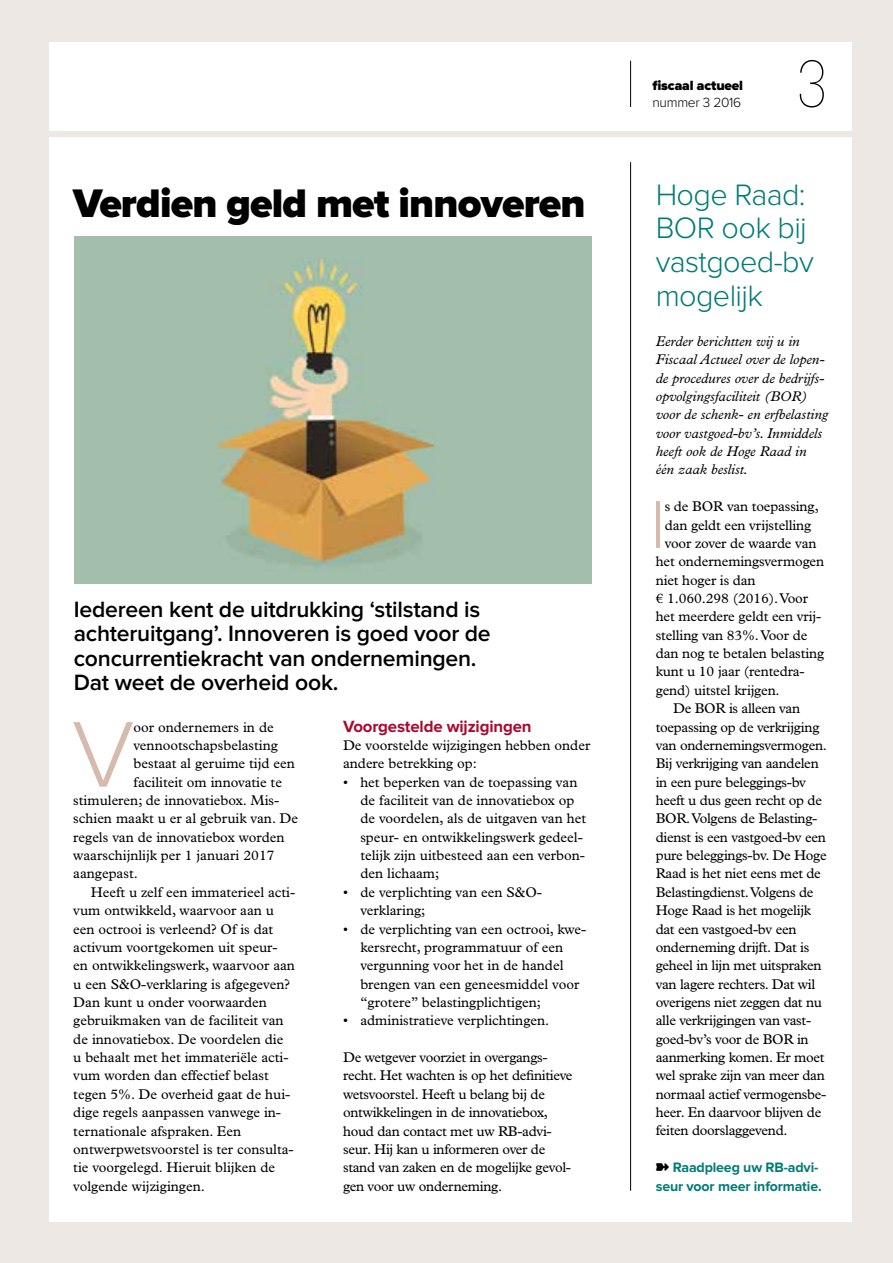
<style>
.page{position:relative;width:893px;height:1263px;background:#eee8e4}
.page>*{position:absolute;margin:0;border:0;box-sizing:border-box;transform-origin:0 0}
.t1{font:300 96.75px "Proxima Nova";color:#d6baae}
.t2{font:300 69.15px "Proxima Nova";color:#d6baae}
.t3{font:100 64.2px "Glypha LT Std";color:#000}
.t4{font:900 41.25px "Proxima Nova";letter-spacing:-.02em;color:#000}
.t5{font:300 30.6px/33.6px "Proxima Nova";letter-spacing:-.02em;color:#007b76}
.t6{font:600 22.95px/24.5px "Proxima Nova";letter-spacing:-.01em;color:#000}
.t7{font:700 16.8px "Proxima Nova";letter-spacing:-.01em;color:#aa0a2f}
.t8{font:14.1px/18.3px "Plantin Std";color:#000}
.t9{font:14.1px/18.3px "Plantin Std";letter-spacing:-.02em;color:#000}
.t10{font:italic 14.1px/18.3px "Plantin Std";color:#000}
.t11{font:700 14.1px/18.3px "Proxima Nova";letter-spacing:-.01em;color:#007b76;text-align:right}
.t12{font:900 13.8px "Proxima Nova";letter-spacing:-.01em;color:#000}
.t13{font:300 13.8px "Proxima Nova";letter-spacing:-.02em;color:#000}
</style>
<div class="page">
<div style="left:49px;top:42px;width:803px;height:1179px;background:#fff"></div>
<div style="left:0;top:131px;width:893px;height:6px;background:#eee8e4"></div>
<img style="left:75px;top:236px;width:517px;height:348px">
<hr style="left:630px;top:61px;width:1px;height:46px;background:#000">
<hr style="left:630px;top:162px;width:1px;height:1029px;background:#000">
<h3 class="t4" style="left:73px;top:184px;width:514px">Verdien geld met innoveren</h3>
<h3 class="t6" style="left:74px;top:598px;width:418px">Iedereen kent de uitdrukking ‘stilstand is achteruitgang’. Innoveren is goed voor de concurrentiekracht van ondernemingen.<br>Dat weet de overheid ook.</h3>
<h1 class="t1" style="left:72px;top:710px;width:64px">V</h1>
<p class="t8" style="left:133px;top:718px;width:142px">oor ondernemers in de</p>
<p class="t8" style="left:133px;top:736px;width:146px">vennootschapsbelasting</p>
<p class="t8" style="left:133px;top:754px;width:163px">bestaat al geruime tijd een</p>
<p class="t8" style="left:133px;top:773px;width:150px">faciliteit om innovatie te</p>
<p class="t8" style="left:73px;top:791px;width:208px">stimuleren; de innovatiebox. Mis-</p>
<p class="t8" style="left:73px;top:809px;width:226px">schien maakt u er al gebruik van. De</p>
<p class="t8" style="left:73px;top:828px;width:213px">regels van de innovatiebox worden</p>
<p class="t8" style="left:73px;top:846px;width:203px">waarschijnlijk per 1 januari 2017</p>
<p class="t8" style="left:73px;top:865px;width:66px">aangepast.</p>
<p class="t8" style="left:91px;top:883px;width:206px">Heeft u zelf een immaterieel acti-</p>
<p class="t8" style="left:73px;top:901px;width:202px">vum ontwikkeld, waarvoor aan u</p>
<p class="t8" style="left:73px;top:920px;width:202px">een octrooi is verleend? Of is dat</p>
<p class="t8" style="left:73px;top:938px;width:206px">activum voortgekomen uit speur-</p>
<p class="t8" style="left:73px;top:956px;width:223px">en ontwikkelingswerk, waarvoor aan</p>
<p class="t8" style="left:73px;top:975px;width:218px">u een S&amp;O-verklaring is afgegeven?</p>
<p class="t8" style="left:73px;top:993px;width:195px">Dan kunt u onder voorwaarden</p>
<p class="t8" style="left:73px;top:1011px;width:212px">gebruikmaken van de faciliteit van</p>
<p class="t8" style="left:73px;top:1030px;width:212px">de innovatiebox. De voordelen die</p>
<p class="t8" style="left:73px;top:1048px;width:217px">u behaalt met het immateriële acti-</p>
<p class="t8" style="left:73px;top:1067px;width:197px">vum worden dan effectief belast</p>
<p class="t8" style="left:73px;top:1085px;width:219px">tegen 5%. De overheid gaat de hui-</p>
<p class="t8" style="left:73px;top:1103px;width:209px">dige regels aanpassen vanwege in-</p>
<p class="t8" style="left:73px;top:1122px;width:169px">ternationale afspraken. Een</p>
<p class="t8" style="left:73px;top:1140px;width:222px">ontwerpwetsvoorstel is ter consulta-</p>
<p class="t8" style="left:73px;top:1158px;width:203px">tie voorgelegd. Hieruit blijken de</p>
<p class="t8" style="left:73px;top:1177px;width:133px">volgende wijzigingen.</p>
<p class="t7" style="left:343px;top:718px;width:190px">Voorgestelde wijzigingen</p>
<p class="t8" style="left:343px;top:736px;width:249px">De voorstelde wijzigingen hebben onder andere betrekking op:</p>
<p class="t8" style="left:360px;top:773px;width:227px;text-indent:-17px">• het beperken van de toepassing van de faciliteit van de innovatiebox op de voordelen, als de uitgaven van het speur- en ontwikkelingswerk gedeel&shy;telijk zijn uitbesteed aan een verbon&shy;den lichaam;</p>
<p class="t8" style="left:360px;top:883px;width:183px;text-indent:-17px">• de verplichting van een S&amp;O&shy;verklaring;</p>
<p class="t8" style="left:360px;top:920px;width:228px;text-indent:-17px">• de verplichting van een octrooi, kwe&shy;kersrecht, programmatuur of een vergunning voor het in de handel brengen van een geneesmiddel voor “grotere” belastingplichtigen;</p>
<p class="t8" style="left:343px;top:1011px;width:208px">• administratieve verplichtingen.</p>
<p class="t9" style="left:343px;top:1048px;width:231px">De wetgever voorziet in overgangs&shy;recht. Het wachten is op het definitieve wetsvoorstel. Heeft u belang bij de ontwikkelingen in de innovatiebox, houd dan contact met uw RB-advi&shy;seur. Hij kan u informeren over de stand van zaken en de mogelijke gevol&shy;gen voor uw onderneming.</p>
<p class="t12" style="left:652px;top:79px;width:92px">fiscaal actueel</p>
<p class="t13" style="left:652px;top:96px;width:90px">nummer 3 2016</p>
<h3 class="t3" style="left:796px;top:47px;width:34px">3</h3>
<h3 class="t5" style="left:656px;top:179px;width:160px">Hoge Raad:<br>BOR ook bij vastgoed-bv mogelijk</h3>
<p class="t10" style="left:656px;top:332px;width:174px">Eerder berichtten wij u in<br>Fiscaal Actueel over de lopen&shy;de procedures over de bedrijfs&shy;opvolgingsfaciliteit (BOR) voor de schenk- en erfbelasting voor vastgoed-bv’s. Inmiddels heeft ook de Hoge Raad in één zaak beslist.</p>
<h2 class="t2" style="left:650px;top:493px;width:17px">I</h2>
<p class="t8" style="left:665px;top:497px;width:156px">s de BOR van toepassing,</p>
<p class="t8" style="left:665px;top:516px;width:148px">dan geldt een vrijstelling</p>
<p class="t8" style="left:665px;top:534px;width:153px">voor zover de waarde van</p>
<p class="t8" style="left:656px;top:552px;width:170px">het ondernemingsvermogen</p>
<p class="t8" style="left:656px;top:571px;width:101px">niet hoger is dan</p>
<p class="t8" style="left:656px;top:589px;width:154px">€ 1.060.298 (2016). Voor</p>
<p class="t8" style="left:656px;top:607px;width:167px">het meerdere geldt een vrij-</p>
<p class="t8" style="left:656px;top:626px;width:153px">stelling van 83%. Voor de</p>
<p class="t8" style="left:656px;top:644px;width:170px">dan nog te betalen belasting</p>
<p class="t8" style="left:656px;top:663px;width:151px">kunt u 10 jaar (rentedra-</p>
<p class="t8" style="left:656px;top:681px;width:126px">gend) uitstel krijgen.</p>
<p class="t9" style="left:673px;top:699px;width:129px">De BOR is alleen van</p>
<p class="t9" style="left:656px;top:718px;width:165px">toepassing op de verkrijging</p>
<p class="t9" style="left:656px;top:736px;width:173px">van ondernemingsvermogen.</p>
<p class="t9" style="left:656px;top:754px;width:165px">Bij verkrijging van aandelen</p>
<p class="t9" style="left:656px;top:773px;width:152px">in een pure beleggings-bv</p>
<p class="t9" style="left:656px;top:791px;width:168px">heeft u dus geen recht op de</p>
<p class="t9" style="left:656px;top:809px;width:163px">BOR. Volgens de Belasting-</p>
<p class="t9" style="left:656px;top:828px;width:172px">dienst is een vastgoed-bv een</p>
<p class="t9" style="left:656px;top:846px;width:172px">pure beleggings-bv. De Hoge</p>
<p class="t9" style="left:656px;top:865px;width:167px">Raad is het niet eens met de</p>
<p class="t9" style="left:656px;top:883px;width:159px">Belastingdienst. Volgens de</p>
<p class="t9" style="left:656px;top:901px;width:157px">Hoge Raad is het mogelijk</p>
<p class="t9" style="left:656px;top:920px;width:142px">dat een vastgoed-bv een</p>
<p class="t9" style="left:656px;top:938px;width:155px">onderneming drijft. Dat is</p>
<p class="t9" style="left:656px;top:956px;width:167px">geheel in lijn met uitspraken</p>
<p class="t9" style="left:656px;top:975px;width:161px">van lagere rechters. Dat wil</p>
<p class="t9" style="left:656px;top:993px;width:168px">overigens niet zeggen dat nu</p>
<p class="t9" style="left:656px;top:1011px;width:157px">alle verkrijgingen van vast-</p>
<p class="t9" style="left:656px;top:1030px;width:154px">goed-bv’s voor de BOR in</p>
<p class="t9" style="left:656px;top:1048px;width:170px">aanmerking komen. Er moet</p>
<p class="t9" style="left:656px;top:1066px;width:171px">wel sprake zijn van meer dan</p>
<p class="t9" style="left:656px;top:1085px;width:172px">normaal actief vermogensbe-</p>
<p class="t9" style="left:656px;top:1103px;width:167px">heer. En daarvoor blijven de</p>
<p class="t9" style="left:656px;top:1122px;width:133px">feiten doorslaggevend.</p>
<p class="t11" style="left:656px;top:1159px;width:167px">Raadpleeg uw RB-advi&shy;seur voor meer informatie.</p>
</div>
